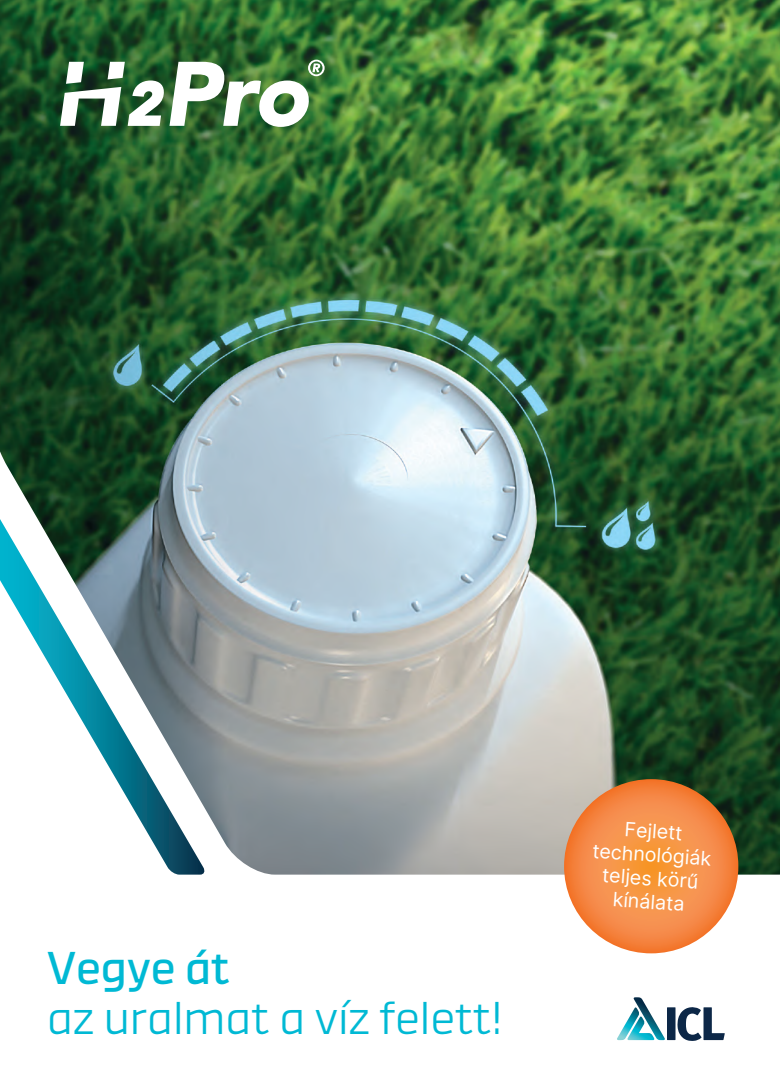
<style>
.page{position:relative;width:780px;height:1088px;background:#fff}
.page>*{position:absolute;margin:0;border:0;box-sizing:border-box;transform-origin:0 0}
.t1{font:300 45.88px "Demo";color:#00b9d4}
.t2{font:45.88px "Demo";color:#00b9d4}
.t3{font:19.62px/23.6px "Inter";color:#fff;text-align:center}
</style>
<div class="page">
<svg style="left:617px;top:997px;width:107px;height:44px"></svg>
<img style="left:0;top:0;width:780px;height:874px">
<svg style="left:60px;top:60px;width:264px;height:67px"></svg>
<svg style="left:564px;top:779px;width:174px;height:174px;background:#f58b42"></svg>
<h1 class="t2" style="left:47px;top:939px;width:184px">Vegye át</h1>
<h1 class="t1" style="left:47px;top:990px;width:456px">az uralmat a víz felett!</h1>
<p class="t3" style="left:595px;top:815px;width:121px;rotate:4deg">Fejlett technológiák teljes körű kínálata</p>
</div>
